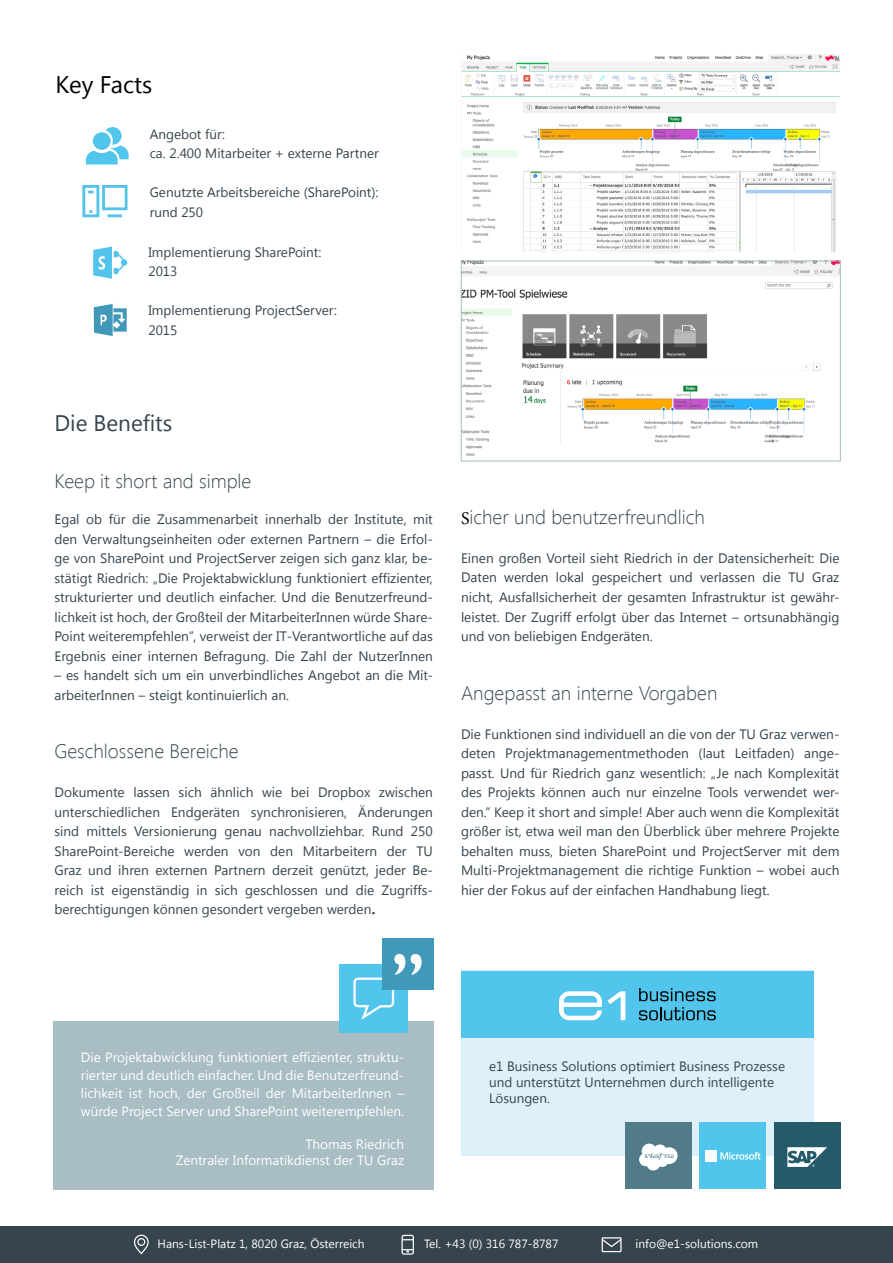
<style>
.page{position:relative;width:893px;height:1263px;background:#fff}
.page>*{position:absolute;margin:0;border:0;box-sizing:border-box;transform-origin:0 0}
.t1{font:24px "Segoe UI";color:#000}
.t2{font:22.5px "Segoe UI";color:#36444e}
.t3{font:300 19.5px "Segoe UI";color:#36444e}
.t4{font:13.65px/19.5px "Segoe UI";color:#36444e;text-align:justify}
.t5{font:13.5px/19.5px "Segoe UI";color:#36444e}
.t6{font:13.5px/18px "Segoe UI";color:#fff;text-align:justify}
.t7{font:12px "Segoe UI";color:#fff}
.s1{font-family:"Minion Pro";font-size:18px;color:#000}
.s2{font-family:"Minion Pro";font-weight:400;font-size:18px;color:#000}
</style>
<div class="page">
<div style="left:0;top:1226px;width:893px;height:37px;background:#36444e"></div>
<svg style="left:134px;top:1234px;width:15px;height:20px"></svg>
<svg style="left:602px;top:1237px;width:20px;height:15px"></svg>
<svg style="left:401px;top:1235px;width:13px;height:20px"></svg>
<div style="left:53px;top:1021px;width:381px;height:168px;background:#a8bdc4"></div>
<div style="left:340px;top:964px;width:68px;height:69px;background:#51c5eb"></div>
<div style="left:382px;top:939px;width:52px;height:51px;background:#4099b8"></div>
<svg style="left:353px;top:954px;width:69px;height:66px"></svg>
<svg style="left:85px;top:127px;width:44px;height:38px"></svg>
<svg style="left:94px;top:304px;width:33px;height:32px"></svg>
<svg style="left:93px;top:247px;width:34px;height:32px"></svg>
<svg style="left:82px;top:185px;width:46px;height:32px"></svg>
<img style="left:463px;top:55px;width:376px;height:196px">
<img style="left:463px;top:263px;width:376px;height:193px">
<div style="left:461px;top:261px;width:380px;height:200px;border:1px solid #a8bdc4"></div>
<div style="left:461px;top:971px;width:352px;height:185px;background:#def1fb"></div>
<div style="left:461px;top:971px;width:353px;height:67px;background:#51c5eb"></div>
<svg style="left:559px;top:991px;width:66px;height:29px"></svg>
<svg style="left:639px;top:988px;width:77px;height:13px"></svg>
<svg style="left:639px;top:1007px;width:77px;height:13px"></svg>
<div style="left:774px;top:1122px;width:67px;height:67px;background:#255a6a"></div>
<svg style="left:787px;top:1147px;width:40px;height:20px"></svg>
<div style="left:625px;top:1122px;width:67px;height:67px;background:#517b89"></div>
<svg style="left:639px;top:1143px;width:39px;height:27px"></svg>
<div style="left:699px;top:1122px;width:67px;height:67px;background:#51c5ec"></div>
<svg style="left:705px;top:1150px;width:56px;height:12px"></svg>
<h1 class="t1" style="left:56px;top:67px;width:98px">Key Facts</h1>
<p class="t5" style="left:150px;top:123px;width:231px">Angebot für:<br>ca. 2.400 Mitarbeiter + externe Partner</p>
<p class="t5" style="left:150px;top:182px;width:230px">Genutzte Arbeitsbereiche (SharePoint): rund 250</p>
<p class="t5" style="left:148px;top:242px;width:174px">Implementierung SharePoint:<br>2013</p>
<p class="t5" style="left:148px;top:300px;width:190px">Implementierung ProjectServer:<br>2015</p>
<h2 class="t2" style="left:54px;top:408px;width:119px">Die Benefits</h2>
<h3 class="t3" style="left:54px;top:468px;width:199px">Keep it short and simple</h3>
<p class="t4" style="left:54px;top:509px;width:380px">Egal ob für die Zusammenarbeit innerhalb der Institute, mit den Verwaltungseinheiten oder externen Partnern – die Erfol&shy;ge von SharePoint und ProjectServer zeigen sich ganz klar, be&shy;stätigt Riedrich: „Die Projektabwicklung funktioniert effizienter, strukturierter und deutlich einfacher. Und die Benutzerfreund&shy;lichkeit ist hoch, der Großteil der MitarbeiterInnen würde Share-Point weiterempfehlen“, verweist der IT-Verantwortliche auf das Ergebnis einer internen Befragung. Die Zahl der NutzerInnen</p>
<p class="t4" style="left:54px;top:665px;width:378px">– es handelt sich um ein unverbindliches Angebot an die Mit&shy;arbeiterInnen – steigt kontinuierlich an.</p>
<h3 class="t3" style="left:54px;top:738px;width:186px">Geschlossene Bereiche</h3>
<p class="t4" style="left:54px;top:782px;width:380px;text-align:left">Dokumente lassen sich ähnlich wie bei Dropbox zwischen unterschiedlichen Endgeräten synchronisieren, Änderungen sind mittels Versionierung genau nachvollziehbar. Rund 250<br>SharePoint-Bereiche werden von den Mitarbeitern der TU Graz und ihren externen Partnern derzeit genützt, jeder Be&shy;reich ist eigenständig in sich geschlossen und die Zugriffs&shy;berechtigungen können gesondert vergeben werden<span class="s1">.</span></p>
<h3 class="t3" style="left:461px;top:504px;width:245px"><span class="s2">S</span>icher und benutzerfreundlich</h3>
<p class="t4" style="left:461px;top:548px;width:380px">Einen großen Vorteil sieht Riedrich in der Datensicherheit: Die Daten werden lokal gespeichert und verlassen die TU Graz nicht, Ausfallsicherheit der gesamten Infrastruktur ist gewähr&shy;leistet. Der Zugriff erfolgt über das Internet – ortsunabhängig und von beliebigen Endgeräten.</p>
<h3 class="t3" style="left:461px;top:679px;width:258px">Angepasst an interne Vorgaben</h3>
<p class="t4" style="left:461px;top:723px;width:380px">Die Funktionen sind individuell an die von der TU Graz verwen&shy;deten Projektmanagementmethoden (laut Leitfaden) ange&shy;passt. Und für Riedrich ganz wesentlich: „Je nach Komplexität des Projekts können auch nur einzelne Tools verwendet wer&shy;den.“ Keep it short and simple! Aber auch wenn die Komplexität größer ist, etwa weil man den Überblick über mehrere Projekte behalten muss, bieten SharePoint und ProjectServer mit dem Multi-Projektmanagement die richtige Funktion – wobei auch hier der Fokus auf der einfachen Handhabung liegt.</p>
<p class="t6" style="left:81px;top:1048px;width:325px">Die Projektabwicklung funktioniert effizienter, struktu&shy;rierter und deutlich einfacher. Und die Benutzerfreund&shy;lichkeit ist hoch, der Großteil der MitarbeiterInnen – würde Project Server und SharePoint weiterempfehlen.</p>
<p class="t6" style="left:176px;top:1135px;width:230px;line-height:16.2px;text-align:right">Thomas Riedrich<br>Zentraler Informatikdienst der TU Graz</p>
<p class="t5" style="left:489px;top:1057px;width:297px;line-height:16.2px">e1 Business Solutions optimiert Business Prozesse und unterstützt Unternehmen durch intelligente<br>Lösungen.</p>
<p class="t7" style="left:157px;top:1235px;width:209px">Hans-List-Platz 1, 8020 Graz, Österreich</p>
<p class="t7" style="left:424px;top:1235px;width:136px">Tel. +43 (0) 316 787-8787</p>
<p class="t7" style="left:635px;top:1235px;width:124px">info@e1-solutions.com</p>
</div>
